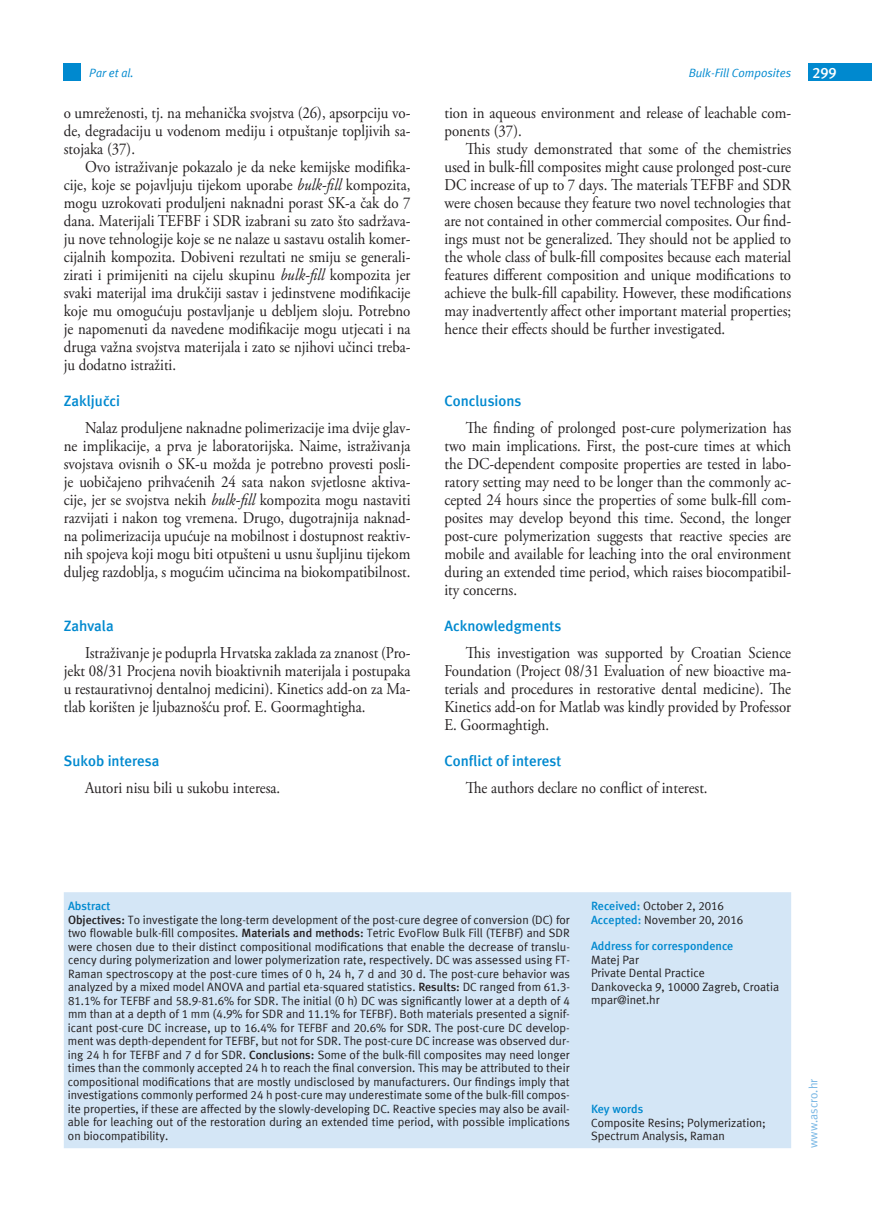
<style>
.page{position:relative;width:872px;height:1212px;background:#fff}
.page>*{position:absolute;margin:0;border:0;box-sizing:border-box;transform-origin:0 0}
.t1{font:16.5px/18px "Adobe Garamond Pro";color:#231f20;text-align:justify;scale:.9 1}
.t2{font:700 15px "Meta ASC";color:#0089cf}
.t3{font:700 15px "Meta ASC";color:#fff}
.t4{font:12px/13.5px "Meta ASC";color:#231f20}
.t5{font:700 12px "Meta ASC";color:#0089cf}
.t6{font:italic 12px "Meta ASC";color:#0089cf}
.t7{font:12px "Meta ASC";color:#77b6e4}
.s1{font-style:italic}
.s2{font-weight:700;color:#0089cf}
.s3{font-weight:700}
</style>
<div class="page">
<div style="left:64px;top:64px;width:17px;height:17px;background:#0089cf"></div>
<div style="left:808px;top:64px;width:64px;height:17px;background:#0089cf"></div>
<div style="left:64px;top:892px;width:727px;height:256px;background:#d4e6f6"></div>
<p class="t6" style="left:89px;top:66px;width:46px">Par et al.</p>
<p class="t6" style="left:688px;top:66px;width:104px">Bulk-Fill Composites</p>
<p class="t3" style="left:812px;top:64px;width:26px">299</p>
<p class="t1" style="left:64px;top:105px;width:387px">o umreženosti, tj. na mehanička svojstva (26), apsorpciju vo&shy;de, degradaciju u vodenom mediju i otpuštanje topljivih sa&shy;stojaka (37).</p>
<p class="t1" style="left:64px;top:159px;width:387px;text-indent:21px">Ovo istraživanje pokazalo je da neke kemijske modifika&shy;cije, koje se pojavljuju tijekom uporabe <span class="s1">bulk-fill</span> kompozita, mogu uzrokovati produljeni naknadni porast SK-a čak do 7 dana. Materijali TEFBF i SDR izabrani su zato što sadržava&shy;ju nove tehnologije koje se ne nalaze u sastavu ostalih komer&shy;cijalnih kompozita. Dobiveni rezultati ne smiju se generali&shy;zirati i primijeniti na cijelu skupinu <span class="s1">bulk-fill</span> kompozita jer svaki materijal ima drukčiji sastav i jedinstvene modifikacije koje mu omogućuju postavljanje u debljem sloju. Potrebno je napomenuti da navedene modifikacije mogu utjecati i na druga važna svojstva materijala i zato se njihovi učinci treba&shy;ju dodatno istražiti.</p>
<p class="t2" style="left:64px;top:392px;width:58px">Zaključci</p>
<p class="t1" style="left:64px;top:420px;width:387px;text-indent:21px">Nalaz produljene naknadne polimerizacije ima dvije glav&shy;ne implikacije, a prva je laboratorijska. Naime, istraživanja svojstava ovisnih o SK-u možda je potrebno provesti posli&shy;je uobičajeno prihvaćenih 24 sata nakon svjetlosne aktiva&shy;cije, jer se svojstva nekih <span class="s1">bulk-fill</span> kompozita mogu nastaviti razvijati i nakon tog vremena. Drugo, dugotrajnija naknad&shy;na polimerizacija upućuje na mobilnost i dostupnost reaktiv&shy;nih spojeva koji mogu biti otpušteni u usnu šupljinu tijekom duljeg razdoblja, s mogućim učincima na biokompatibilnost.</p>
<p class="t2" style="left:64px;top:617px;width:51px">Zahvala</p>
<p class="t1" style="left:64px;top:645px;width:387px;text-indent:21px">Istraživanje je poduprla Hrvatska zaklada za znanost (Pro&shy;jekt 08/31 Procjena novih bioaktivnih materijala i postupaka u restaurativnoj dentalnoj medicini). Kinetics add-on za Ma&shy;tlab korišten je ljubaznošću prof. E. Goormaghtigha.</p>
<p class="t2" style="left:64px;top:752px;width:97px">Sukob interesa</p>
<p class="t1" style="left:85px;top:780px;width:218px">Autori nisu bili u sukobu interesa.</p>
<p class="t1" style="left:444px;top:105px;width:387px">tion in aqueous environment and release of leachable com&shy;ponents (37).</p>
<p class="t1" style="left:444px;top:141px;width:387px;text-indent:21px">This study demonstrated that some of the chemistries used in bulk-fill composites might cause prolonged post-cure DC increase of up to 7 days. The materials TEFBF and SDR were chosen because they feature two novel technologies that are not contained in other commercial composites. Our find&shy;ings must not be generalized. They should not be applied to the whole class of bulk-fill composites because each material features different composition and unique modifications to achieve the bulk-fill capability. However, these modifications may inadvertently affect other important material properties; hence their effects should be further investigated.</p>
<p class="t2" style="left:444px;top:392px;width:79px">Conclusions</p>
<p class="t1" style="left:444px;top:420px;width:387px;text-indent:21px">The finding of prolonged post-cure polymerization has two main implications. First, the post-cure times at which the DC-dependent composite properties are tested in labo&shy;ratory setting may need to be longer than the commonly ac&shy;cepted 24 hours since the properties of some bulk-fill com&shy;posites may develop beyond this time. Second, the longer post-cure polymerization suggests that reactive species are mobile and available for leaching into the oral environment during an extended time period, which raises biocompatibil&shy;ity concerns.</p>
<p class="t2" style="left:444px;top:617px;width:118px">Acknowledgments</p>
<p class="t1" style="left:444px;top:645px;width:387px;text-indent:21px">This investigation was supported by Croatian Science Foundation (Project 08/31 Evaluation of new bioactive ma&shy;terials and procedures in restorative dental medicine). The Kinetics add-on for Matlab was kindly provided by Professor E. Goormaghtigh.</p>
<p class="t2" style="left:444px;top:752px;width:118px">Conflict of interest</p>
<p class="t1" style="left:466px;top:780px;width:270px">The authors declare no conflict of interest.</p>
<p class="t4" style="left:68px;top:899px;width:504px"><span class="s2">Abstract<br></span><span class="s3">Objectives:</span> To investigate the long-term development of the post-cure degree of conversion (DC) for two flowable bulk-fill composites. <span class="s3">Materials and methods:</span> Tetric EvoFlow Bulk Fill (TEFBF) and SDR were chosen due to their distinct compositional modifications that enable the decrease of translu&shy;cency during polymerization and lower polymerization rate, respectively. DC was assessed using FT-Raman spectroscopy at the post-cure times of 0 h, 24 h, 7 d and 30 d. The post-cure behavior was analyzed by a mixed model ANOVA and partial eta-squared statistics. <span class="s3">Results:</span> DC ranged from 61.3- 81.1% for TEFBF and 58.9-81.6% for SDR. The initial (0 h) DC was significantly lower at a depth of 4 mm than at a depth of 1 mm (4.9% for SDR and 11.1% for TEFBF). Both materials presented a signif&shy;icant post-cure DC increase, up to 16.4% for TEFBF and 20.6% for SDR. The post-cure DC develop&shy;ment was depth-dependent for TEFBF, but not for SDR. The post-cure DC increase was observed dur&shy;ing 24 h for TEFBF and 7 d for SDR. <span class="s3">Conclusions:</span> Some of the bulk-fill composites may need longer times than the commonly accepted 24 h to reach the final conversion. This may be attributed to their compositional modifications that are mostly undisclosed by manufacturers. Our findings imply that investigations commonly performed 24 h post-cure may underestimate some of the bulk-fill compos&shy;ite properties, if these are affected by the slowly-developing DC. Reactive species may also be avail&shy;able for leaching out of the restoration during an extended time period, with possible implications on biocompatibility.</p>
<p class="t4" style="left:591px;top:899px;width:154px"><span class="s2">Received:</span> October 2, 2016<br><span class="s2">Accepted:</span> November 20, 2016</p>
<p class="t5" style="left:591px;top:939px;width:144px">Address for correspondence</p>
<p class="t4" style="left:591px;top:953px;width:190px">Matej Par<br>Private Dental Practice<br>Dankovecka 9, 10000 Zagreb, Croatia mpar@inet.hr</p>
<p class="t5" style="left:591px;top:1102px;width:54px">Key words</p>
<p class="t4" style="left:591px;top:1115px;width:176px">Composite Resins; Polymerization;<br>Spectrum Analysis, Raman</p>
<p class="t7" style="left:806px;top:1148px;width:71px;rotate:-90deg">www.ascro.hr</p>
</div>
